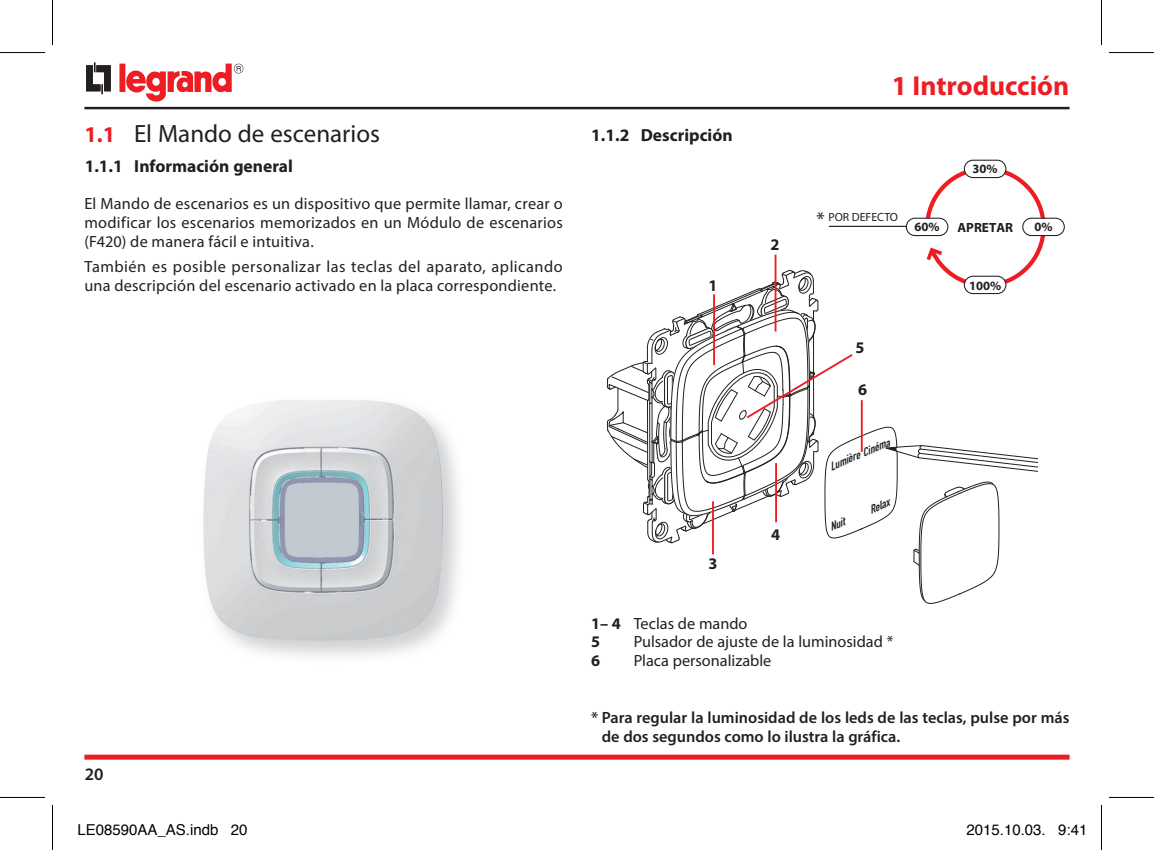
<style>
.page{position:relative;width:1154px;height:850px;background:#fff}
.page>*{position:absolute;margin:0;border:0;box-sizing:border-box;transform-origin:0 0}
.t1{font:700 27.5px "Myriad Pro";color:#ee1d23}
.t2{font:25px "Myriad Pro";color:#231f20}
.t3{font:20px "Myriad Pro";color:#231f20}
.t4{font:700 17.5px "Myriad Pro";color:#231f20}
.t5{font:600 17.5px "Myriad Pro";color:#231f20}
.t6{font:16.25px/18.8px "Myriad Pro";letter-spacing:.015em;color:#231f20}
.t7{font:600 16.25px/18.8px "Myriad Pro";color:#231f20}
.t8{font:700 16.25px "Myriad Pro";color:#231f20}
.t9{font:15px "Helvetica";color:#000}
.t10{font:700 13.25px "Myriad Pro";color:#231f20}
.t11{font:700 12.75px "Myriad Pro";color:#231f20}
.t12{font:11.75px "Myriad Pro";color:#231f20}
.t13{font:italic 11.5px "DIN Engschrift";color:#231f20;scale:1.09 1}
.s1{font-weight:700;font-size:22.5px;color:#ee1d23}
.s2{font-weight:700}
</style>
<div class="page">
<div style="left:1022px;top:217px;width:43px;height:19px;border:1px solid #231f20;border-radius:9px"></div>
<div style="left:964px;top:160px;width:42px;height:18px;border:1px solid #231f20;border-radius:9px"></div>
<img style="left:203px;top:400px;width:240px;height:240px">
<svg style="left:607px;top:164px;width:441px;height:440px"></svg>
<div style="left:855px;top:341px;width:9px;height:12px;background:#fff"></div>
<div style="left:858px;top:383px;width:9px;height:12px;background:#fff"></div>
<hr style="left:775px;top:463px;width:2px;height:59px;background:#ee1d23">
<hr style="left:712px;top:501px;width:2px;height:53px;background:#ee1d23">
<hr style="left:84px;top:107px;width:985px;height:2px;background:#231f20">
<div style="left:84px;top:754px;width:985px;height:5px;background:#ee1d23"></div>
<div style="left:119px;top:64px;width:6px;height:28px;background:#ee1d23"></div>
<svg style="left:86px;top:62px;width:25px;height:32px"></svg>
<svg style="left:125px;top:64px;width:116px;height:38px"></svg>
<hr style="left:0;top:52px;width:45px;height:1px;background:#000">
<hr style="left:1109px;top:52px;width:45px;height:1px;background:#000">
<hr style="left:0;top:796px;width:45px;height:1px;background:#000">
<hr style="left:1109px;top:796px;width:45px;height:1px;background:#000">
<hr style="left:52px;top:0;width:1px;height:45px;background:#000">
<hr style="left:52px;top:804px;width:1px;height:45px;background:#000">
<hr style="left:1101px;top:0;width:1px;height:45px;background:#000">
<hr style="left:1101px;top:804px;width:1px;height:45px;background:#000">
<h2 class="t2" style="left:84px;top:118px;width:297px"><span class="s1">1.1</span> El Mando de escenarios</h2>
<p class="t4" style="left:85px;top:154px;width:210px">1.1.1 Información general</p>
<p class="t6" style="left:84px;top:194px;width:480px;text-align:justify">El Mando de escenarios es un dispositivo que permite llamar, crear o modificar los escenarios memorizados en un Módulo de escenarios (F420) de manera fácil e intuitiva.</p>
<p class="t6" style="left:84px;top:257px;width:480px">También es posible personalizar las teclas del aparato, aplicando una descripción del escenario activado en la placa correspondiente.</p>
<p class="t5" style="left:85px;top:762px;width:20px">20</p>
<p class="t4" style="left:591px;top:124px;width:143px">1.1.2 Descripción</p>
<p class="t8" style="left:708px;top:275px;width:11px">1</p>
<p class="t8" style="left:708px;top:552px;width:11px">3</p>
<p class="t8" style="left:770px;top:234px;width:11px">2</p>
<p class="t8" style="left:771px;top:523px;width:11px">4</p>
<h1 class="t1" style="left:892px;top:68px;width:179px">1 Introducción</h1>
<p class="t3" style="left:816px;top:207px;width:10px">*</p>
<p class="t12" style="left:828px;top:209px;width:71px">POR DEFECTO</p>
<p class="t11" style="left:972px;top:160px;width:27px">30%</p>
<p class="t11" style="left:914px;top:218px;width:27px">60%</p>
<p class="t10" style="left:957px;top:219px;width:57px">APRETAR</p>
<p class="t11" style="left:969px;top:277px;width:34px">100%</p>
<p class="t8" style="left:855px;top:337px;width:11px">5</p>
<p class="t8" style="left:858px;top:379px;width:11px">6</p>
<p class="t13" style="left:827px;top:460px;width:60px;rotate:-23deg">Lumière Cinéma</p>
<p class="t13" style="left:827px;top:520px;width:15px;rotate:-23deg">Nuit</p>
<p class="t13" style="left:867px;top:503px;width:21px;rotate:-23deg">Relax</p>
<p class="t11" style="left:1034px;top:218px;width:20px">0%</p>
<p class="t6" style="left:591px;top:613px;width:158px"><span class="s2">1– 4</span> Teclas de mando<br><span class="s2">5</span></p>
<p class="t6" style="left:634px;top:632px;width:261px">Pulsador de ajuste de la luminosidad *</p>
<p class="t8" style="left:591px;top:649px;width:11px">6</p>
<p class="t6" style="left:634px;top:650px;width:139px">Placa personalizable</p>
<p class="t7" style="left:602px;top:707px;width:469px;text-indent:-11px">* Para regular la luminosidad de los leds de las teclas, pulse por más de dos segundos como lo ilustra la gráfica.</p>
<p class="t9" style="left:78px;top:817px;width:172px">LE08590AA_AS.indb 20</p>
<p class="t9" style="left:966px;top:817px;width:122px">2015.10.03. 9:41</p>
</div>
